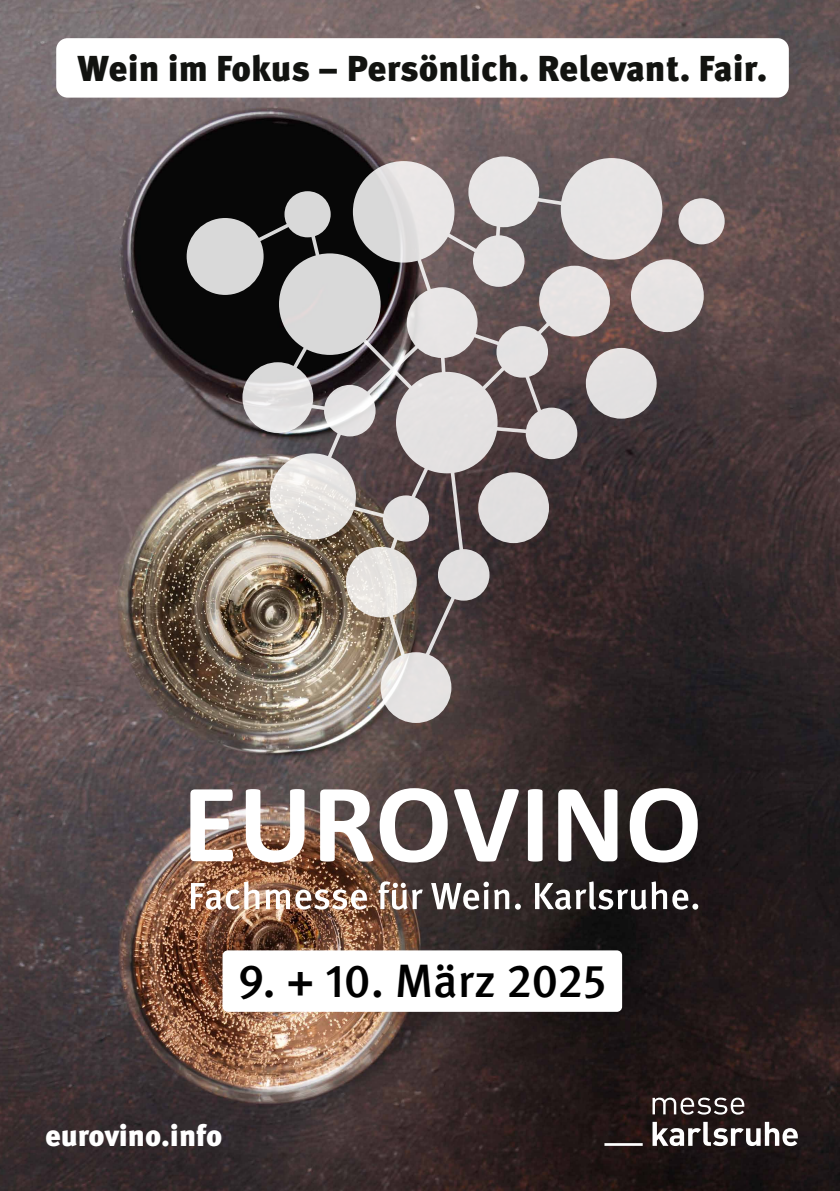
<style>
.page{position:relative;width:840px;height:1191px;background:#fff}
.page>*{position:absolute;margin:0;border:0;box-sizing:border-box;transform-origin:0 0}
.t1{font:500 46.6px "Meta Pro";letter-spacing:-.005em;color:#000}
.t2{font:900 36px "Meta Pro";color:#121310}
.t3{font:900 29.8px "Meta Pro";letter-spacing:-.005em;color:#fff}
</style>
<div class="page">
<img style="left:0;top:0;width:839px;height:1191px">
<svg style="left:611px;top:565px;width:53px;height:123px;background:#2e2325"></svg>
<svg style="left:686px;top:564px;width:95px;height:126px;background:#292225"></svg>
<div style="left:592px;top:725px;width:53px;height:31px;background:#261e20"></div>
<svg style="left:651px;top:736px;width:25px;height:20px"></svg>
<svg style="left:683px;top:722px;width:26px;height:34px"></svg>
<svg style="left:719px;top:736px;width:42px;height:20px"></svg>
<svg style="left:770px;top:736px;width:11px;height:20px"></svg>
<div style="left:560px;top:158px;width:102px;height:101px;background:#e7e5e5;border-radius:50%"></div>
<div style="left:353px;top:161px;width:101px;height:102px;background:linear-gradient(to right,#d4d4d4,#f2eeee);border-radius:50%"></div>
<div style="left:678px;top:198px;width:46px;height:46px;background:#e7e4e4;border-radius:50%"></div>
<div style="left:186px;top:218px;width:77px;height:77px;background:#d9d9d9;border-radius:50%"></div>
<div style="left:468px;top:156px;width:71px;height:71px;background:#e7e5e5;border-radius:50%"></div>
<div style="left:585px;top:348px;width:71px;height:71px;background:#e2e0e1;border-radius:50%"></div>
<div style="left:630px;top:259px;width:73px;height:73px;background:#e6e3e3;border-radius:50%"></div>
<svg style="left:380px;top:652px;width:71px;height:71px;background:#e4e1e0"></svg>
<svg style="left:226px;top:192px;width:385px;height:499px;background:#847b78"></svg>
<svg style="left:328px;top:296px;width:248px;height:225px;background:#9a9293"></svg>
<svg style="left:246px;top:789px;width:58px;height:73px"></svg>
<svg style="left:320px;top:789px;width:53px;height:72px"></svg>
<svg style="left:379px;top:788px;width:68px;height:74px"></svg>
<svg style="left:454px;top:789px;width:64px;height:72px"></svg>
<svg style="left:527px;top:789px;width:15px;height:72px"></svg>
<svg style="left:558px;top:789px;width:59px;height:72px"></svg>
<svg style="left:629px;top:788px;width:68px;height:74px"></svg>
<svg style="left:191px;top:881px;width:68px;height:29px"></svg>
<svg style="left:265px;top:889px;width:102px;height:20px"></svg>
<svg style="left:378px;top:881px;width:44px;height:28px"></svg>
<svg style="left:431px;top:881px;width:89px;height:28px"></svg>
<svg style="left:534px;top:881px;width:132px;height:29px"></svg>
<svg style="left:672px;top:889px;width:26px;height:20px"></svg>
<svg style="left:113px;top:746px;width:120px;height:117px;background:#736869"></svg>
<div style="left:222px;top:950px;width:399px;height:61px;background:#fff;border-radius:5px"></div>
<svg style="left:652px;top:1097px;width:92px;height:17px"></svg>
<svg style="left:652px;top:1121px;width:145px;height:25px"></svg>
<hr style="left:604px;top:1143px;width:38px;height:2px;background:#fff">
<div style="left:56px;top:38px;width:732px;height:60px;background:#fff;border-radius:11px"></div>
<p class="t2" style="left:77px;top:40px;width:691px">Wein im Fokus – Persönlich. Relevant. Fair.</p>
<p class="t1" style="left:238px;top:945px;width:370px">9. + 10. März 2025</p>
<p class="t3" style="left:45px;top:1112px;width:179px">eurovino.info</p>
</div>
